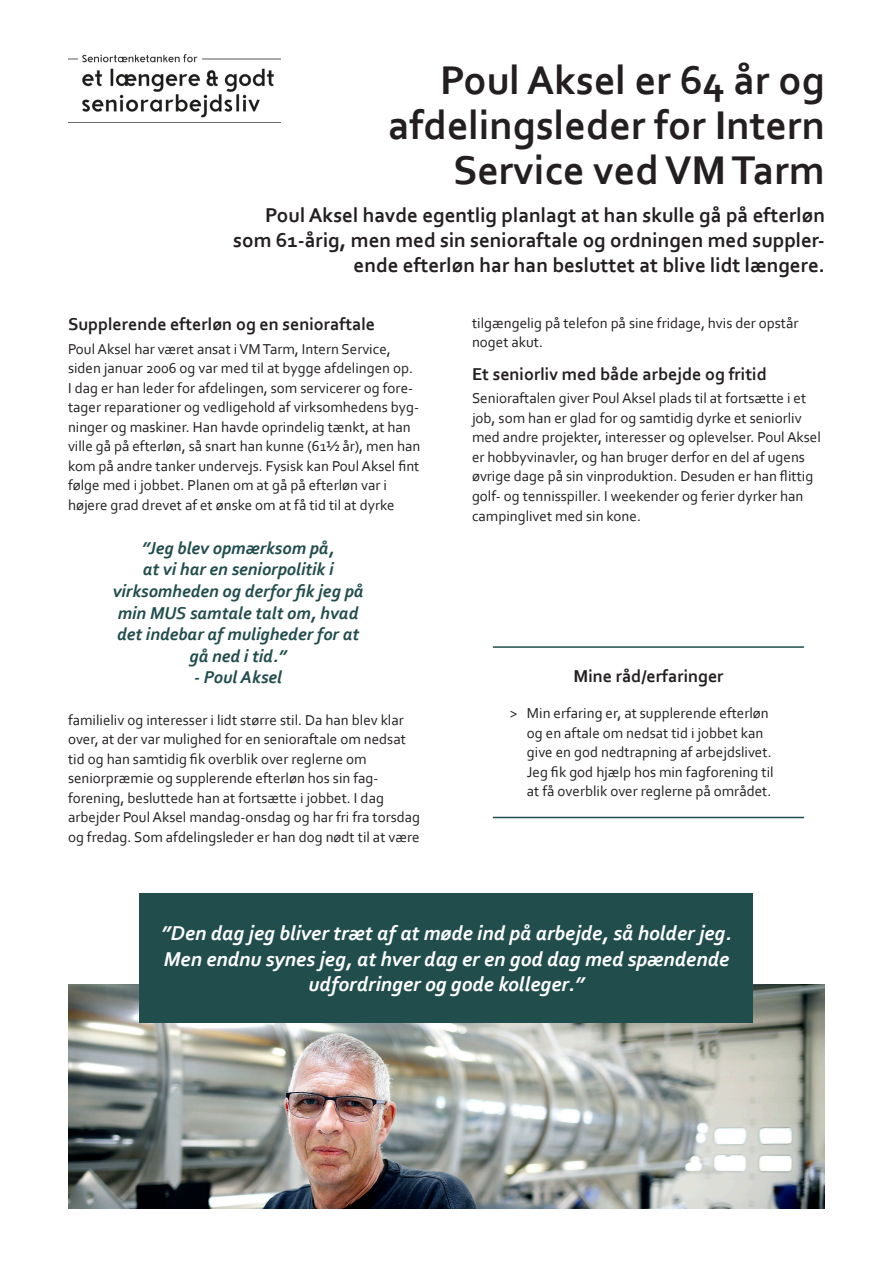
<style>
.page{position:relative;width:893px;height:1263px;background:#fff}
.page>*{position:absolute;margin:0;border:0;box-sizing:border-box;transform-origin:0 0}
.t1{font:700 42px/45px "Corbel";color:#231f20;text-align:right}
.t2{font:700 21px/25.2px "Corbel";color:#231f20;text-align:right}
.t3{font:italic 700 21px/25.2px "Corbel";color:#fff;text-align:center}
.t4{font:italic 700 18px/21.6px "Corbel";color:#214d4c;text-align:center}
.t5{font:700 18px "Corbel";color:#231f20}
.t6{font:15px/19.5px "Corbel";color:#231f20}
</style>
<div class="page">
<hr style="left:493px;top:646px;width:311px;height:2px;background:#214d4c">
<hr style="left:493px;top:817px;width:311px;height:1px;background:#214d4c">
<img style="left:68px;top:54px;width:213px;height:69px">
<img style="left:68px;top:984px;width:757px;height:225px">
<div style="left:140px;top:893px;width:613px;height:130px;background:#214d4c"></div>
<h1 class="t1" style="left:388px;top:56px;width:438px">Poul Aksel er 64 år og afdelingsleder for Intern<br>Service ved VM Tarm</h1>
<p class="t2" style="left:233px;top:202px;width:593px">Poul Aksel havde egentlig planlagt at han skulle gå på efterløn som 61-årig, men med sin senioraftale og ordningen med suppler&shy;ende efterløn har han besluttet at blive lidt længere.</p>
<h2 class="t5" style="left:68px;top:313px;width:309px">Supplerende efterløn og en senioraftale</h2>
<p class="t6" style="left:68px;top:339px;width:354px">Poul Aksel har været ansat i VM Tarm, Intern Service, siden januar 2006 og var med til at bygge afdelingen op.<br>I dag er han leder for afdelingen, som servicerer og fore&shy;tager reparationer og vedligehold af virksomhedens byg&shy;ninger og maskiner. Han havde oprindelig tænkt, at han ville gå på efterløn, så snart han kunne (61½ år), men han kom på andre tanker undervejs. Fysisk kan Poul Aksel fint følge med i jobbet. Planen om at gå på efterløn var i højere grad drevet af et ønske om at få tid til at dyrke</p>
<p class="t4" style="left:113px;top:537px;width:252px">”Jeg blev opmærksom på,<br>at vi har en seniorpolitik i virksomheden og derfor fik jeg på min MUS samtale talt om, hvad det indebar af muligheder for at gå ned i tid.”</p>
<p class="t4" style="left:194px;top:666px;width:90px">- Poul Aksel</p>
<p class="t6" style="left:68px;top:709px;width:354px">familieliv og interesser i lidt større stil. Da han blev klar over, at der var mulighed for en senioraftale om nedsat tid og han samtidig fik overblik over reglerne om seniorpræmie og supplerende efterløn hos sin fag&shy;forening, besluttede han at fortsætte i jobbet. I dag arbejder Poul Aksel mandag-onsdag og har fri fra torsdag og fredag. Som afdelingsleder er han dog nødt til at være</p>
<p class="t6" style="left:472px;top:313px;width:328px">tilgængelig på telefon på sine fridage, hvis der opstår noget akut.</p>
<h2 class="t5" style="left:472px;top:363px;width:296px">Et seniorliv med både arbejde og fritid</h2>
<p class="t6" style="left:472px;top:388px;width:350px">Senioraftalen giver Poul Aksel plads til at fortsætte i et job, som han er glad for og samtidig dyrke et seniorliv med andre projekter, interesser og oplevelser. Poul Aksel er hobbyvinavler, og han bruger derfor en del af ugens øvrige dage på sin vinproduktion. Desuden er han flittig golf- og tennisspiller. I weekender og ferier dyrker han campinglivet med sin kone.</p>
<h2 class="t5" style="left:573px;top:664px;width:152px">Mine råd/erfaringer</h2>
<p class="t6" style="left:527px;top:703px;width:248px;text-indent:-17px">&gt; Min erfaring er, at supplerende efterløn og en aftale om nedsat tid i jobbet kan give en god nedtrapning af arbejdslivet.<br>Jeg fik god hjælp hos min fagforening til at få overblik over reglerne på området.</p>
<p class="t3" style="left:161px;top:920px;width:572px">”Den dag jeg bliver træt af at møde ind på arbejde, så holder jeg.<br>Men endnu synes jeg, at hver dag er en god dag med spændende udfordringer og gode kolleger.”</p>
</div>
